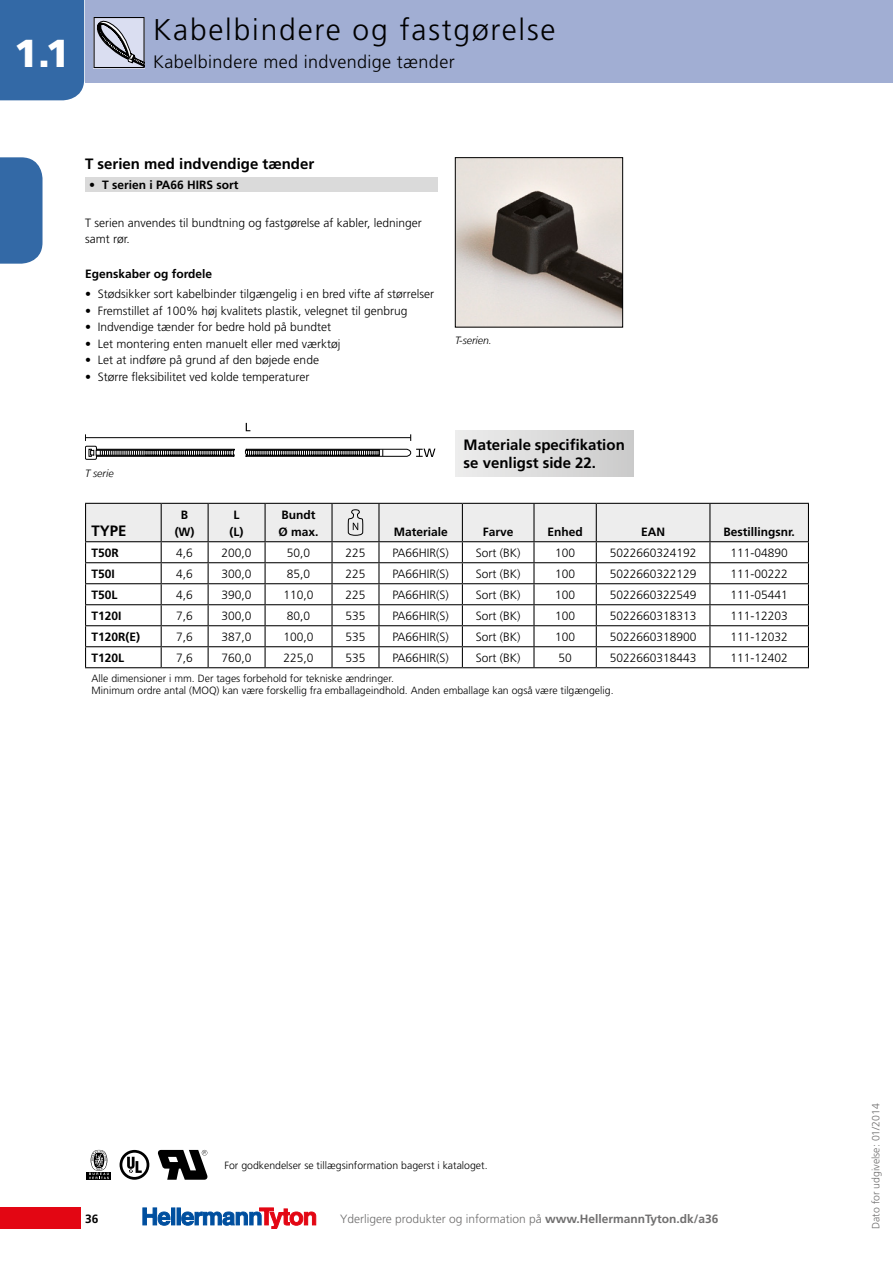
<style>
.page{position:relative;width:893px;height:1263px;background:#fff}
.page>*{position:absolute;margin:0;border:0;box-sizing:border-box;transform-origin:0 0}
.t1{font:900 39px "Frutiger LT";color:#fff}
.t2{font:300 30px "Frutiger LT";letter-spacing:.06em;color:#000}
.t3{font:300 18px "Frutiger LT";letter-spacing:.02em;color:#000}
.t4{font:700 15px/18px "Frutiger LT";color:#000}
.t5{font:300 12px/16.5px "Frutiger LT";color:#000}
.t6{font:700 12px/16.5px "Frutiger LT";color:#000;text-align:center}
.t7{font:300 12px "Frutiger LT";color:#706f6f}
.t8{font:300 10.5px/12.6px "Frutiger LT";color:#000}
.t9{font:300 10.5px "Frutiger LT";color:#706f6f}
.t10{font:italic 300 10.5px "Frutiger LT";color:#000}
.s1{font-weight:700}
</style>
<div class="page">
<div style="left:85px;top:0;width:808px;height:82px;background:#a1aed3"></div>
<div style="left:0;top:0;width:84px;height:100px;background:#3369a6"></div>
<div style="left:0;top:1208px;width:81px;height:21px;background:#e30613"></div>
<div style="left:171px;top:1208px;width:4px;height:17px;border:1px solid #004f9f"></div>
<div style="left:177px;top:1208px;width:4px;height:17px;border:1px solid #004f9f"></div>
<svg style="left:142px;top:1208px;width:28px;height:18px"></svg>
<svg style="left:181px;top:1208px;width:135px;height:21px"></svg>
<svg style="left:0;top:157px;width:43px;height:107px;background:#3e71ab"></svg>
<svg style="left:94px;top:17px;width:51px;height:51px;background:#a5a8b5"></svg>
<img style="left:457px;top:159px;width:164px;height:166px">
<div style="left:455px;top:157px;width:168px;height:170px;border:1px solid #000"></div>
<div style="left:85px;top:177px;width:353px;height:15px;background:#dadada"></div>
<hr style="left:85px;top:667px;width:76px;height:1px;background:#000">
<hr style="left:161px;top:667px;width:47px;height:1px;background:#000">
<hr style="left:208px;top:667px;width:57px;height:1px;background:#000">
<hr style="left:265px;top:667px;width:67px;height:1px;background:#000">
<hr style="left:332px;top:667px;width:47px;height:1px;background:#000">
<hr style="left:379px;top:667px;width:83px;height:1px;background:#000">
<hr style="left:462px;top:667px;width:72px;height:1px;background:#000">
<hr style="left:534px;top:667px;width:62px;height:1px;background:#000">
<hr style="left:596px;top:667px;width:114px;height:1px;background:#000">
<hr style="left:710px;top:667px;width:99px;height:1px;background:#000">
<svg style="left:85px;top:503px;width:724px;height:164px"></svg>
<svg style="left:85px;top:423px;width:350px;height:37px"></svg>
<svg style="left:120px;top:1150px;width:29px;height:30px"></svg>
<svg style="left:157px;top:1150px;width:51px;height:30px"></svg>
<hr style="left:87px;top:1172px;width:24px;height:3px;background:#000">
<hr style="left:87px;top:1176px;width:24px;height:4px;background:#000">
<svg style="left:89px;top:1150px;width:20px;height:29px"></svg>
<div style="left:455px;top:430px;width:178px;height:46px;background:linear-gradient(to right,#ededed,#cbcbcb)"></div>
<h1 class="t1" style="left:14px;top:30px;width:57px">1.1</h1>
<h2 class="t2" style="left:153px;top:12px;width:404px">Kabelbindere og fastgørelse</h2>
<h3 class="t3" style="left:153px;top:52px;width:303px">Kabelbindere med indvendige tænder</h3>
<p class="t4" style="left:85px;top:154px;width:231px">T serien med indvendige tænder</p>
<p class="t6" style="left:89px;top:177px;width:151px">• T serien i PA66 HIRS sort</p>
<p class="t5" style="left:85px;top:214px;width:338px">T serien anvendes til bundtning og fastgørelse af kabler, ledninger samt rør.</p>
<p class="t6" style="left:85px;top:265px;width:129px">Egenskaber og fordele</p>
<p class="t5" style="left:85px;top:286px;width:351px">• Stødsikker sort kabelbinder tilgængelig i en bred vifte af størrelser</p>
<p class="t5" style="left:85px;top:303px;width:324px">• Fremstillet af 100% høj kvalitets plastik, velegnet til genbrug</p>
<p class="t5" style="left:85px;top:319px;width:247px">• Indvendige tænder for bedre hold på bundtet</p>
<p class="t5" style="left:85px;top:336px;width:257px">• Let montering enten manuelt eller med værktøj</p>
<p class="t5" style="left:85px;top:352px;width:235px">• Let at indføre på grund af den bøjede ende</p>
<p class="t5" style="left:85px;top:369px;width:226px">• Større fleksibilitet ved kolde temperaturer</p>
<p class="t10" style="left:85px;top:468px;width:30px">T serie</p>
<p class="t10" style="left:455px;top:334px;width:38px">T-serien.</p>
<p class="t4" style="left:463px;top:436px;width:163px">Materiale specifikation se venligst side 22.</p>
<p class="t4" style="left:92px;top:522px;width:37px">TYPE</p>
<p class="t6" style="left:175px;top:507px;width:21px">B (W)</p>
<p class="t6" style="left:230px;top:507px;width:15px">L (L)</p>
<p class="t6" style="left:279px;top:507px;width:42px;text-align:left">Bundt<br>Ø max.</p>
<p class="t6" style="left:394px;top:523px;width:56px">Materiale</p>
<p class="t6" style="left:483px;top:523px;width:32px">Farve</p>
<p class="t6" style="left:547px;top:523px;width:37px">Enhed</p>
<p class="t6" style="left:641px;top:523px;width:25px">EAN</p>
<p class="t6" style="left:723px;top:523px;width:73px">Bestillingsnr.</p>
<p class="t6" style="left:92px;top:544px;width:29px">T50R</p>
<p class="t5" style="left:176px;top:544px;width:18px">4,6</p>
<p class="t5" style="left:222px;top:544px;width:32px">200,0</p>
<p class="t5" style="left:287px;top:544px;width:25px">50,0</p>
<p class="t5" style="left:345px;top:544px;width:22px">225</p>
<p class="t5" style="left:392px;top:544px;width:58px">PA66HIR(S)</p>
<p class="t5" style="left:476px;top:544px;width:46px">Sort (BK)</p>
<p class="t5" style="left:555px;top:544px;width:22px">100</p>
<p class="t5" style="left:610px;top:544px;width:88px">5022660324192</p>
<p class="t5" style="left:730px;top:544px;width:59px">111-04890</p>
<p class="t6" style="left:92px;top:565px;width:25px">T50I</p>
<p class="t5" style="left:176px;top:565px;width:18px">4,6</p>
<p class="t5" style="left:222px;top:565px;width:32px">300,0</p>
<p class="t5" style="left:287px;top:565px;width:25px">85,0</p>
<p class="t5" style="left:345px;top:565px;width:22px">225</p>
<p class="t5" style="left:392px;top:565px;width:58px">PA66HIR(S)</p>
<p class="t5" style="left:476px;top:565px;width:46px">Sort (BK)</p>
<p class="t5" style="left:555px;top:565px;width:22px">100</p>
<p class="t5" style="left:610px;top:565px;width:88px">5022660322129</p>
<p class="t5" style="left:730px;top:565px;width:59px">111-00222</p>
<p class="t6" style="left:92px;top:586px;width:28px">T50L</p>
<p class="t5" style="left:176px;top:586px;width:18px">4,6</p>
<p class="t5" style="left:222px;top:586px;width:32px">390,0</p>
<p class="t5" style="left:284px;top:586px;width:32px">110,0</p>
<p class="t5" style="left:345px;top:586px;width:22px">225</p>
<p class="t5" style="left:392px;top:586px;width:58px">PA66HIR(S)</p>
<p class="t5" style="left:476px;top:586px;width:46px">Sort (BK)</p>
<p class="t5" style="left:555px;top:586px;width:22px">100</p>
<p class="t5" style="left:610px;top:586px;width:88px">5022660322549</p>
<p class="t5" style="left:730px;top:586px;width:59px">111-05441</p>
<p class="t6" style="left:92px;top:607px;width:32px">T120I</p>
<p class="t5" style="left:176px;top:607px;width:18px">7,6</p>
<p class="t5" style="left:222px;top:607px;width:32px">300,0</p>
<p class="t5" style="left:287px;top:607px;width:25px">80,0</p>
<p class="t5" style="left:345px;top:607px;width:22px">535</p>
<p class="t5" style="left:392px;top:607px;width:58px">PA66HIR(S)</p>
<p class="t5" style="left:476px;top:607px;width:46px">Sort (BK)</p>
<p class="t5" style="left:555px;top:607px;width:22px">100</p>
<p class="t5" style="left:610px;top:607px;width:88px">5022660318313</p>
<p class="t5" style="left:730px;top:607px;width:59px">111-12203</p>
<p class="t6" style="left:92px;top:628px;width:50px">T120R(E)</p>
<p class="t5" style="left:176px;top:628px;width:18px">7,6</p>
<p class="t5" style="left:222px;top:628px;width:32px">387,0</p>
<p class="t5" style="left:284px;top:628px;width:32px">100,0</p>
<p class="t5" style="left:345px;top:628px;width:22px">535</p>
<p class="t5" style="left:392px;top:628px;width:58px">PA66HIR(S)</p>
<p class="t5" style="left:476px;top:628px;width:46px">Sort (BK)</p>
<p class="t5" style="left:555px;top:628px;width:22px">100</p>
<p class="t5" style="left:610px;top:628px;width:88px">5022660318900</p>
<p class="t5" style="left:730px;top:628px;width:59px">111-12032</p>
<p class="t6" style="left:92px;top:649px;width:34px">T120L</p>
<p class="t5" style="left:176px;top:649px;width:18px">7,6</p>
<p class="t5" style="left:222px;top:649px;width:32px">760,0</p>
<p class="t5" style="left:284px;top:649px;width:32px">225,0</p>
<p class="t5" style="left:345px;top:649px;width:22px">535</p>
<p class="t5" style="left:392px;top:649px;width:58px">PA66HIR(S)</p>
<p class="t5" style="left:476px;top:649px;width:46px">Sort (BK)</p>
<p class="t5" style="left:558px;top:649px;width:15px">50</p>
<p class="t5" style="left:610px;top:649px;width:88px">5022660318443</p>
<p class="t5" style="left:730px;top:649px;width:59px">111-12402</p>
<p class="t8" style="left:92px;top:672px;width:523px">Alle dimensioner i mm. Der tages forbehold for tekniske ændringer.<br>Minimum ordre antal (MOQ) kan være forskellig fra emballageindhold. Anden emballage kan også være tilgængelig.</p>
<p class="t6" style="left:85px;top:1210px;width:15px">36</p>
<p class="t8" style="left:224px;top:1159px;width:265px">For godkendelser se tillægsinformation bagerst i kataloget.</p>
<p class="t7" style="left:340px;top:1212px;width:380px">Yderligere produkter og information på <span class="s1">www.HellermannTyton.dk/a36</span></p>
<p class="t9" style="left:870px;top:1229px;width:127px;rotate:-90deg">Dato for udgivelse: 01/2014</p>
</div>
